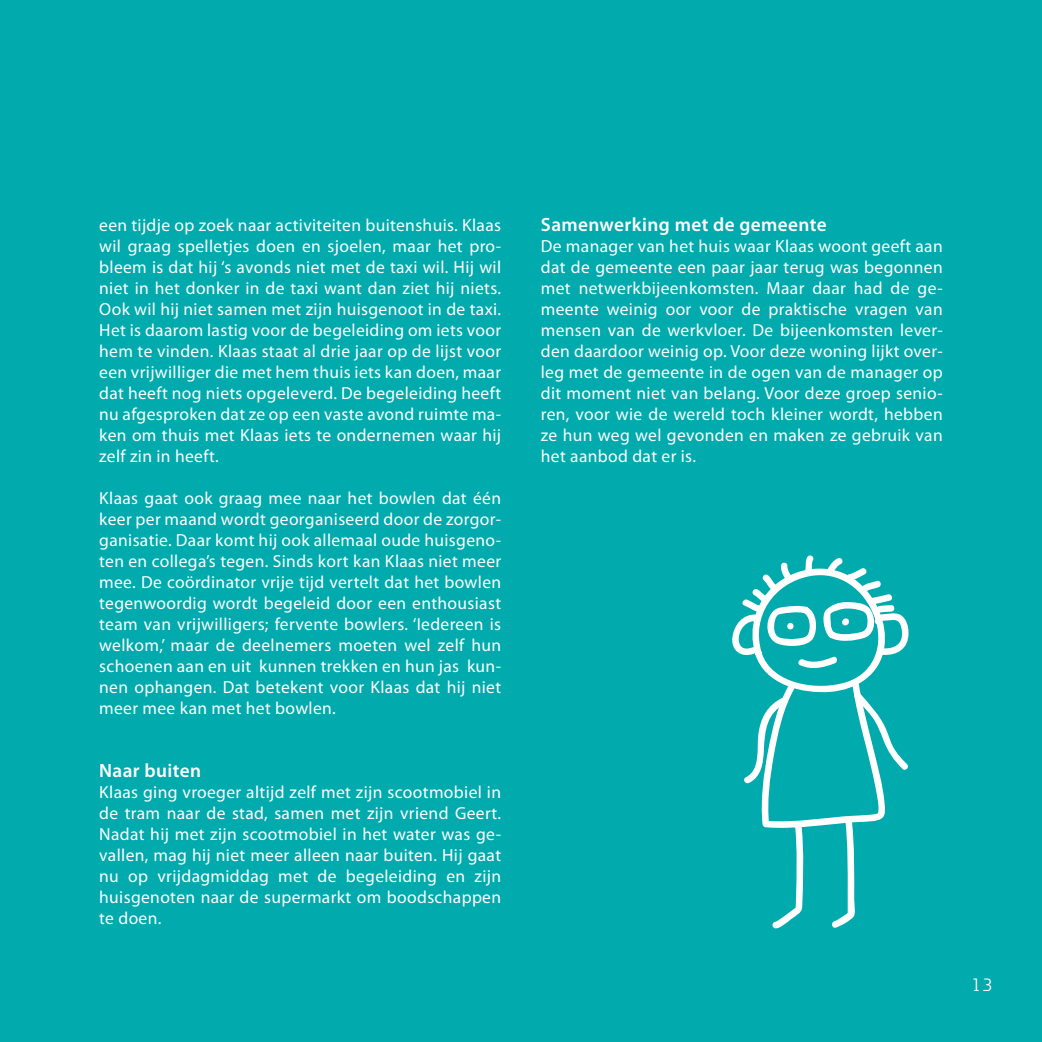
<style>
.page{position:relative;width:1042px;height:1042px;background:#fff}
.page>*{position:absolute;margin:0;border:0;box-sizing:border-box;transform-origin:0 0}
.t1{font:600 19.25px "Myriad Pro";letter-spacing:.02em;color:#fff}
.t2{font:17.5px/21px "Myriad Pro";letter-spacing:.02em;color:#fff;text-align:justify}
.t3{font:17.5px "Ponsi Rounded";color:#fff}
</style>
<div class="page">
<div style="left:0;top:0;width:1041px;height:1042px;background:#00aaad"></div>
<svg style="left:732px;top:555px;width:177px;height:374px"></svg>
<p class="t2" style="left:99px;top:214px;width:403px">een tijdje op zoek naar activiteiten buitenshuis. Klaas wil graag spelletjes doen en sjoelen, maar het pro&shy;bleem is dat hij ‘s avonds niet met de taxi wil. Hij wil niet in het donker in de taxi want dan ziet hij niets.<br>Ook wil hij niet samen met zijn huisgenoot in de taxi.<br>Het is daarom lastig voor de begeleiding om iets voor hem te vinden. Klaas staat al drie jaar op de lijst voor een vrijwilliger die met hem thuis iets kan doen, maar dat heeft nog niets opgeleverd. De begeleiding heeft nu afgesproken dat ze op een vaste avond ruimte ma&shy;ken om thuis met Klaas iets te ondernemen waar hij zelf zin in heeft.</p>
<p class="t2" style="left:99px;top:487px;width:403px">Klaas gaat ook graag mee naar het bowlen dat één keer per maand wordt georganiseerd door de zorgor&shy;ganisatie. Daar komt hij ook allemaal oude huisgeno&shy;ten en collega’s tegen. Sinds kort kan Klaas niet meer mee. De coördinator vrije tijd vertelt dat het bowlen tegenwoordig wordt begeleid door een enthousiast team van vrijwilligers; fervente bowlers. ‘Iedereen is welkom,’ maar de deelnemers moeten wel zelf hun schoenen aan en uit kunnen trekken en hun jas kun&shy;nen ophangen. Dat betekent voor Klaas dat hij niet meer mee kan met het bowlen.</p>
<p class="t1" style="left:99px;top:758px;width:103px">Naar buiten</p>
<p class="t2" style="left:99px;top:781px;width:403px">Klaas ging vroeger altijd zelf met zijn scootmobiel in de tram naar de stad, samen met zijn vriend Geert.<br>Nadat hij met zijn scootmobiel in het water was ge&shy;vallen, mag hij niet meer alleen naar buiten. Hij gaat nu op vrijdagmiddag met de begeleiding en zijn huisgenoten naar de supermarkt om boodschappen te doen.</p>
<p class="t1" style="left:541px;top:212px;width:287px">Samenwerking met de gemeente</p>
<p class="t2" style="left:541px;top:235px;width:403px">De manager van het huis waar Klaas woont geeft aan dat de gemeente een paar jaar terug was begonnen met netwerkbijeenkomsten. Maar daar had de ge&shy;meente weinig oor voor de praktische vragen van mensen van de werkvloer. De bijeenkomsten lever&shy;den daardoor weinig op. Voor deze woning lijkt over&shy;leg met de gemeente in de ogen van de manager op dit moment niet van belang. Voor deze groep senio&shy;ren, voor wie de wereld toch kleiner wordt, hebben ze hun weg wel gevonden en maken ze gebruik van het aanbod dat er is.</p>
<p class="t3" style="left:971px;top:973px;width:23px">13</p>
</div>
